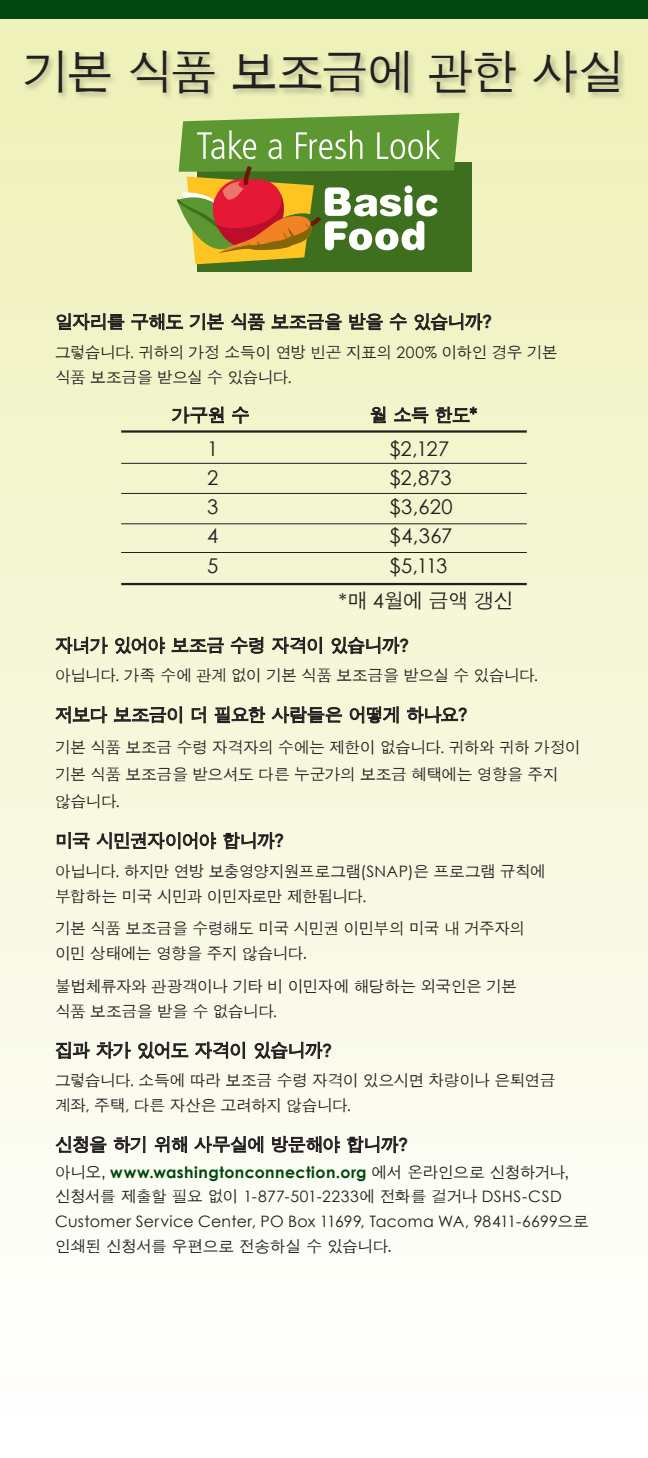
<style>
.page{position:relative;width:648px;height:1458px;background:#fff}
.page>*{position:absolute;margin:0;border:0;box-sizing:border-box;transform-origin:0 0}
.t1{font:47.25px "Apple Gothic";letter-spacing:-.055em;color:#231f20}
.t2{font:20.25px "Century Gothic";letter-spacing:-.005em;color:#231f20}
.t3{font:20.25px "Apple Gothic";color:#231f20}
.t4{font:18px "Apple Gothic";letter-spacing:-.04em;color:#231f20}
.t5{font:15.75px/24.8px "Apple Gothic";letter-spacing:-.04em;color:#231f20}
.t6{font:15.75px/24.8px "Century Gothic";letter-spacing:.025em;color:#231f20}
.s1{font-family:"Century Gothic";font-weight:700}
.s2{font-family:"Century Gothic"}
.s3{font-family:"Apple Gothic"}
.s4{font-weight:700;color:#004710}
</style>
<div class="page">
<div style="left:0;top:0;width:648px;height:1458px;background:linear-gradient(to bottom,#ecefb5,#fff)"></div>
<svg style="left:172px;top:398px;width:52px;height:26px"></svg>
<svg style="left:232px;top:404px;width:17px;height:20px"></svg>
<svg style="left:370px;top:406px;width:16px;height:18px"></svg>
<svg style="left:394px;top:403px;width:35px;height:21px"></svg>
<svg style="left:435px;top:406px;width:43px;height:18px"></svg>
<hr style="left:121px;top:430px;width:406px;height:3px;background:#231f20">
<hr style="left:121px;top:463px;width:406px;height:1px;background:#231f20">
<hr style="left:121px;top:493px;width:406px;height:1px;background:#231f20">
<hr style="left:121px;top:523px;width:406px;height:1px;background:#231f20">
<hr style="left:121px;top:552px;width:406px;height:1px;background:#231f20">
<hr style="left:121px;top:583px;width:406px;height:2px;background:#231f20">
<svg style="left:56px;top:313px;width:69px;height:18px"></svg>
<svg style="left:131px;top:305px;width:93px;height:26px;background:#c3c4a1"></svg>
<svg style="left:231px;top:307px;width:34px;height:24px"></svg>
<svg style="left:271px;top:313px;width:71px;height:18px"></svg>
<svg style="left:349px;top:313px;width:34px;height:18px"></svg>
<svg style="left:389px;top:311px;width:18px;height:20px"></svg>
<svg style="left:414px;top:313px;width:69px;height:19px"></svg>
<svg style="left:55px;top:636px;width:53px;height:18px"></svg>
<svg style="left:115px;top:636px;width:50px;height:19px"></svg>
<svg style="left:171px;top:637px;width:53px;height:17px"></svg>
<svg style="left:230px;top:634px;width:34px;height:20px"></svg>
<svg style="left:272px;top:636px;width:50px;height:19px"></svg>
<svg style="left:331px;top:636px;width:69px;height:19px"></svg>
<svg style="left:55px;top:706px;width:128px;height:18px;background:#b3b39f"></svg>
<svg style="left:191px;top:706px;width:15px;height:18px"></svg>
<svg style="left:214px;top:694px;width:129px;height:30px;background:#c5c5af"></svg>
<svg style="left:349px;top:703px;width:50px;height:21px"></svg>
<svg style="left:407px;top:706px;width:51px;height:18px"></svg>
<svg style="left:56px;top:832px;width:34px;height:18px"></svg>
<svg style="left:96px;top:831px;width:121px;height:20px;background:#b9b9a9"></svg>
<svg style="left:223px;top:832px;width:52px;height:18px"></svg>
<svg style="left:55px;top:1041px;width:35px;height:35px"></svg>
<svg style="left:96px;top:1041px;width:35px;height:18px"></svg>
<svg style="left:138px;top:1041px;width:51px;height:19px"></svg>
<svg style="left:195px;top:1041px;width:50px;height:18px"></svg>
<svg style="left:254px;top:1041px;width:69px;height:19px"></svg>
<svg style="left:55px;top:1136px;width:52px;height:18px"></svg>
<svg style="left:113px;top:1135px;width:33px;height:19px"></svg>
<svg style="left:154px;top:1136px;width:33px;height:21px"></svg>
<svg style="left:194px;top:1131px;width:70px;height:23px"></svg>
<svg style="left:272px;top:1135px;width:68px;height:19px"></svg>
<svg style="left:347px;top:1135px;width:52px;height:19px"></svg>
<div style="left:23px;top:49px;width:604px;height:52px;background:#231f20;opacity:.3"></div>
<div style="left:0;top:0;width:648px;height:18px;background:#004710"></div>
<div style="left:197px;top:162px;width:274px;height:110px;background:#3d6f1f"></div>
<svg style="left:175px;top:113px;width:285px;height:159px"></svg>
<p class="t1" style="left:22px;top:45px;width:605px">기본 식품 보조금에 관한 사실</p>
<p class="t4" style="left:55px;top:312px;width:439px">일자리를 구해도 기본 식품 보조금을 받을 수 있습니까<span class="s1">?</span></p>
<p class="t5" style="left:55px;top:340px;width:504px">그렇습니다<span class="s2">.</span> 귀하의 가정 소득이 연방 빈곤 지표의 <span class="s2">200%</span> 이하인 경우 기본 식품 보조금을 받으실 수 있습니다<span class="s2">.</span></p>
<p class="t4" style="left:172px;top:405px;width:79px">가구원 수</p>
<p class="t4" style="left:370px;top:405px;width:109px">월 소득 한도*</p>
<p class="t2" style="left:207px;top:435px;width:13px">1</p>
<p class="t2" style="left:389px;top:435px;width:61px">$2,127</p>
<p class="t2" style="left:207px;top:464px;width:13px">2</p>
<p class="t2" style="left:389px;top:464px;width:64px">$2,873</p>
<p class="t2" style="left:207px;top:493px;width:13px">3</p>
<p class="t2" style="left:389px;top:493px;width:65px">$3,620</p>
<p class="t2" style="left:207px;top:522px;width:13px">4</p>
<p class="t2" style="left:389px;top:522px;width:65px">$4,367</p>
<p class="t2" style="left:207px;top:551px;width:13px">5</p>
<p class="t2" style="left:389px;top:551px;width:60px">$5,113</p>
<p class="t3" style="left:339px;top:589px;width:177px"><span class="s2">*</span>매 <span class="s2">4</span>월에 금액 갱신</p>
<p class="t4" style="left:55px;top:635px;width:356px">자녀가 있어야 보조금 수령 자격이 있습니까<span class="s1">?</span></p>
<p class="t5" style="left:55px;top:664px;width:485px">아닙니다<span class="s2">.</span> 가족 수에 관계 없이 기본 식품 보조금을 받으실 수 있습니다<span class="s2">.</span></p>
<p class="t4" style="left:55px;top:705px;width:414px">저보다 보조금이 더 필요한 사람들은 어떻게 하나요<span class="s1">?</span></p>
<p class="t5" style="left:55px;top:734px;width:527px;line-height:27px">기본 식품 보조금 수령 자격자의 수에는 제한이 없습니다<span class="s2">.</span> 귀하와 귀하 가정이 기본 식품 보조금을 받으셔도 다른 누군가의 보조금 혜택에는 영향을 주지 않습니다<span class="s2">.</span></p>
<p class="t4" style="left:55px;top:831px;width:231px">미국 시민권자이어야 합니까<span class="s1">?</span></p>
<p class="t5" style="left:55px;top:859px;width:492px">아닙니다<span class="s2">.</span> 하지만 연방 보충영양지원프로그램<span class="s2">(SNAP)</span>은 프로그램 규칙에 부합하는 미국 시민과 이민자로만 제한됩니다<span class="s2">.</span></p>
<p class="t5" style="left:55px;top:917px;width:471px">기본 식품 보조금을 수령해도 미국 시민권 이민부의 미국 내 거주자의 이민 상태에는 영향을 주지 않습니다.</p>
<p class="t5" style="left:55px;top:974px;width:463px">불법체류자와 관광객이나 기타 비 이민자에 해당하는 외국인은 기본 식품 보조금을 받을 수 없습니다<span class="s2">.</span></p>
<p class="t4" style="left:55px;top:1040px;width:279px">집과 차가 있어도 자격이 있습니까<span class="s1">?</span></p>
<p class="t5" style="left:55px;top:1069px;width:502px">그렇습니다<span class="s2">.</span> 소득에 따라 보조금 수령 자격이 있으시면 차량이나 은퇴연금 계좌<span class="s2">,</span> 주택<span class="s2">,</span> 다른 자산은 고려하지 않습니다<span class="s2">.</span></p>
<p class="t4" style="left:55px;top:1134px;width:355px">신청을 하기 위해 사무실에 방문해야 합니까<span class="s1">?</span></p>
<p class="t6" style="left:55px;top:1159px;width:535px"><span class="s3">아니오,</span> <span class="s4">www.washingtonconnection.org</span> <span class="s3">에서 온라인으로 신청하거나, 신청서를 제출할 필요 없이</span> 1-877-501-2233<span class="s3">에 전화를 걸거나</span> DSHS-CSD Customer Service Center, PO Box 11699, Tacoma WA, 98411-6699<span class="s3">으로 인쇄된 신청서를 우편으로 전송하실 수 있습니다.</span></p>
</div>
